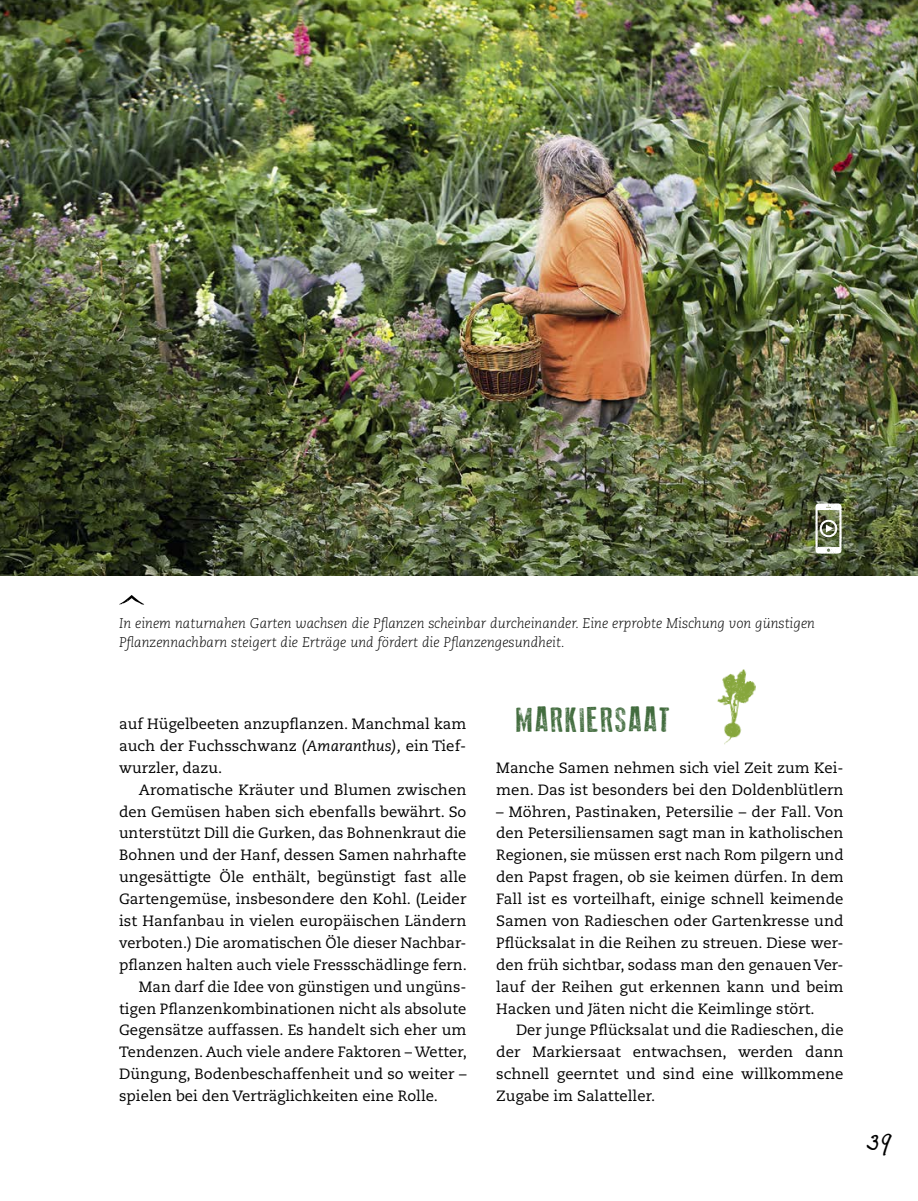
<style>
.page{position:relative;width:918px;height:1201px;background:#fff}
.page>*{position:absolute;margin:0;border:0;box-sizing:border-box;transform-origin:0 0}
.t1{font:35px "Old Press";letter-spacing:.05em;color:#416b3d}
.t2{font:33.25px "Prophecy Script";color:#000}
.t3{font:14.88px/21.9px "Caecilia LT Std";letter-spacing:.005em;color:#000}
.t4{font:italic 300 14px/19.2px "Caecilia LT Std";color:#000}
.s1{font-style:italic}
</style>
<div class="page">
<img style="left:0;top:0;width:918px;height:576px">
<svg style="left:119px;top:595px;width:25px;height:10px"></svg>
<img style="left:815px;top:502px;width:27px;height:52px">
<img style="left:717px;top:669px;width:39px;height:76px">
<p class="t4" style="left:119px;top:613px;width:697px">In einem naturnahen Garten wachsen die Pflanzen scheinbar durcheinander. Eine erprobte Mischung von günstigen<br>Pflanzennachbarn steigert die Erträge und fördert die Pflanzengesundheit.</p>
<p class="t3" style="left:119px;top:713px;width:349px">auf Hügelbeeten anzupflanzen. Manchmal kam</p>
<p class="t3" style="left:119px;top:735px;width:349px">auch der Fuchsschwanz <span class="s1">(Amaranthus),</span> ein Tief-</p>
<p class="t3" style="left:119px;top:757px;width:105px">wurzler, dazu.</p>
<p class="t3" style="left:139px;top:779px;width:329px">Aromatische Kräuter und Blumen zwischen</p>
<p class="t3" style="left:119px;top:800px;width:349px">den Gemüsen haben sich ebenfalls bewährt. So</p>
<p class="t3" style="left:119px;top:822px;width:349px">unterstützt Dill die Gurken, das Bohnenkraut die</p>
<p class="t3" style="left:119px;top:844px;width:349px">Bohnen und der Hanf, dessen Samen nahrhafte</p>
<p class="t3" style="left:119px;top:866px;width:349px">ungesättigte Öle enthält, begünstigt fast alle</p>
<p class="t3" style="left:119px;top:888px;width:349px">Gartengemüse, insbesondere den Kohl. (Leider</p>
<p class="t3" style="left:119px;top:910px;width:349px">ist Hanfanbau in vielen europäischen Ländern</p>
<p class="t3" style="left:119px;top:932px;width:349px">verboten.) Die aromatischen Öle dieser Nachbar-</p>
<p class="t3" style="left:119px;top:954px;width:349px">pflanzen halten auch viele Fressschädlinge fern.</p>
<p class="t3" style="left:139px;top:975px;width:329px">Man darf die Idee von günstigen und ungüns-</p>
<p class="t3" style="left:119px;top:997px;width:349px">tigen Pflanzenkombinationen nicht als absolute</p>
<p class="t3" style="left:119px;top:1019px;width:349px">Gegensätze auffassen. Es handelt sich eher um</p>
<p class="t3" style="left:119px;top:1041px;width:349px">Tendenzen. Auch viele andere Faktoren – Wetter,</p>
<p class="t3" style="left:119px;top:1063px;width:349px">Düngung, Bodenbeschaffenheit und so weiter –</p>
<p class="t3" style="left:119px;top:1085px;width:320px">spielen bei den Verträglichkeiten eine Rolle.</p>
<p class="t1" style="left:516px;top:700px;width:156px">MARKIERSAAT</p>
<p class="t3" style="left:496px;top:757px;width:349px">Manche Samen nehmen sich viel Zeit zum Kei&shy;men. Das ist besonders bei den Doldenblütlern</p>
<p class="t3" style="left:496px;top:800px;width:349px">– Möhren, Pastinaken, Petersilie – der Fall. Von</p>
<p class="t3" style="left:496px;top:822px;width:349px">den Petersiliensamen sagt man in katholischen</p>
<p class="t3" style="left:496px;top:844px;width:349px">Regionen, sie müssen erst nach Rom pilgern und</p>
<p class="t3" style="left:496px;top:866px;width:349px">den Papst fragen, ob sie keimen dürfen. In dem</p>
<p class="t3" style="left:496px;top:888px;width:349px">Fall ist es vorteilhaft, einige schnell keimende</p>
<p class="t3" style="left:496px;top:910px;width:349px">Samen von Radieschen oder Gartenkresse und</p>
<p class="t3" style="left:496px;top:932px;width:349px">Pflücksalat in die Reihen zu streuen. Diese wer-</p>
<p class="t3" style="left:496px;top:954px;width:349px">den früh sichtbar, sodass man den genauen Ver-</p>
<p class="t3" style="left:496px;top:975px;width:349px">lauf der Reihen gut erkennen kann und beim</p>
<p class="t3" style="left:496px;top:997px;width:320px">Hacken und Jäten nicht die Keimlinge stört.</p>
<p class="t3" style="left:516px;top:1019px;width:329px">Der junge Pflücksalat und die Radieschen, die</p>
<p class="t3" style="left:496px;top:1041px;width:349px">der Markiersaat entwachsen, werden dann</p>
<p class="t3" style="left:496px;top:1063px;width:349px">schnell geerntet und sind eine willkommene</p>
<p class="t3" style="left:496px;top:1085px;width:161px">Zugabe im Salatteller.</p>
<p class="t2" style="left:866px;top:1120px;width:29px">39</p>
</div>
